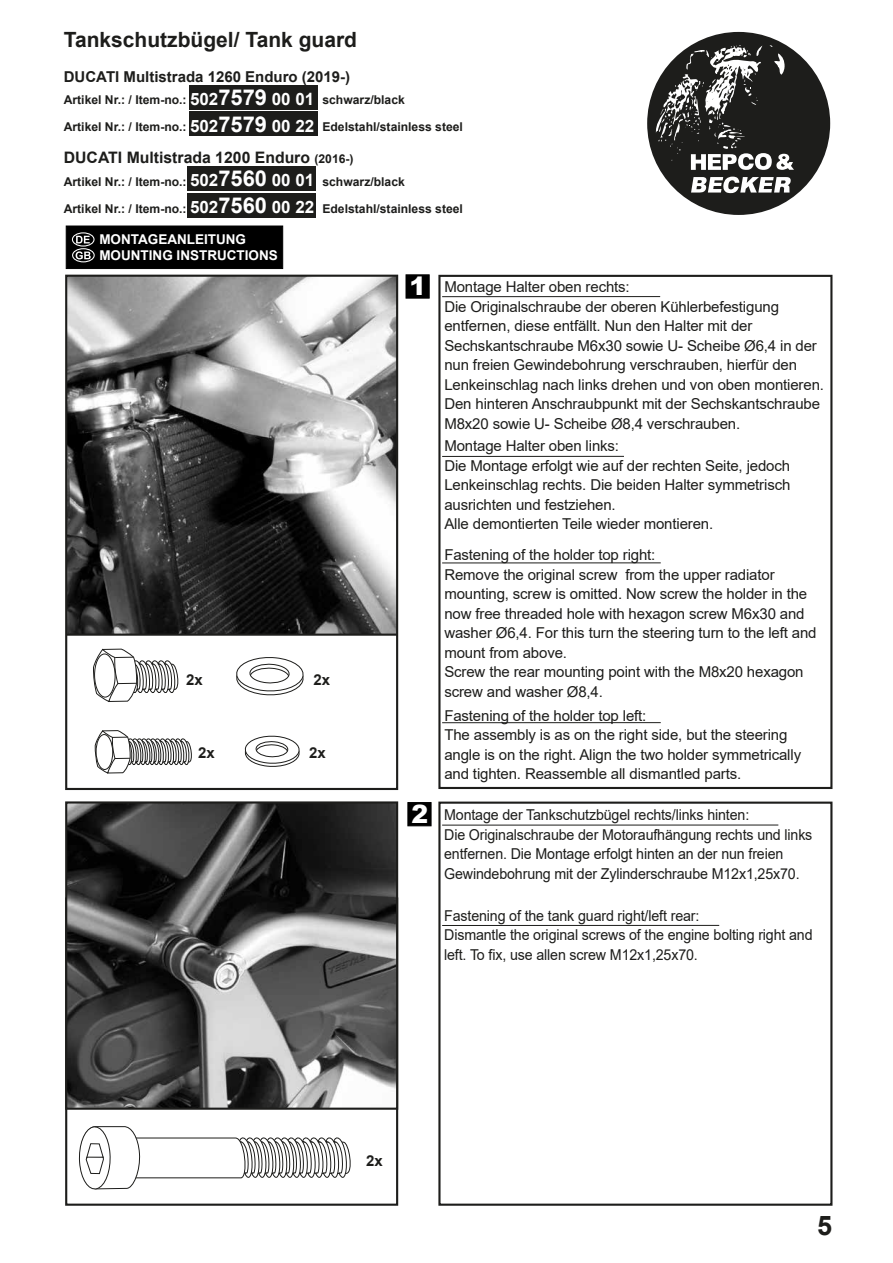
<style>
.page{position:relative;width:893px;height:1263px;background:#fff}
.page>*{position:absolute;margin:0;border:0;box-sizing:border-box;transform-origin:0 0}
.t1{font:700 27px "Arial";color:#1d1d1b}
.t2{font:900 25.2px "Arial";color:#fff}
.t3{font:700 21px "Arial";color:#1d1d1b}
.t4{font:700 15.75px "Arial";color:#1d1d1b}
.t5{font:15px/19.5px "Arial";letter-spacing:-.01em;color:#1d1d1b}
.t6{font:15px/19.5px "Arial";letter-spacing:-.01em;color:#1d1d1b;scale:.95 1}
.t7{font:700 15px "Arial";color:#1d1d1b}
.t8{font:700 13.5px/16.2px "Arial";color:#fff}
.t9{font:700 12.15px "Arial";color:#1d1d1b}
.s1{font-size:16.95px;color:#fff}
.s2{font-size:21.9px;color:#fff}
.s3{font-size:12.15px}
</style>
<div class="page">
<div style="left:647px;top:32px;width:183px;height:183px;background:#1d1d1b;border-radius:50%"></div>
<svg style="left:691px;top:177px;width:100px;height:16px"></svg>
<svg style="left:655px;top:45px;width:139px;height:125px"></svg>
<div style="left:438px;top:275px;width:394px;height:514px;border:2px solid #1d1d1b"></div>
<div style="left:438px;top:801px;width:394px;height:405px;border:2px solid #1d1d1b"></div>
<svg style="left:78px;top:1126px;width:273px;height:64px"></svg>
<div style="left:408px;top:802px;width:23px;height:24px;background:#000;border:1px solid #000"></div>
<img style="left:68px;top:278px;width:327px;height:356px">
<div style="left:65px;top:275px;width:333px;height:515px;border:2px solid #1d1d1b"></div>
<hr style="left:442px;top:296px;width:218px;height:1px;background:#1d1d1b">
<div style="left:406px;top:274px;width:23px;height:24px;background:#000;border:1px solid #000"></div>
<hr style="left:442px;top:456px;width:182px;height:1px;background:#1d1d1b">
<hr style="left:442px;top:562px;width:219px;height:1px;background:#1d1d1b">
<hr style="left:442px;top:722px;width:219px;height:1px;background:#1d1d1b">
<hr style="left:66px;top:634px;width:331px;height:2px;background:#1d1d1b">
<svg style="left:93px;top:648px;width:86px;height:54px"></svg>
<div style="left:94px;top:654px;width:21px;height:43px;background:#fff;border-radius:50%"></div>
<div style="left:94px;top:653px;width:22px;height:44px;border:1px solid #1d1d1b;border-radius:50%"></div>
<svg style="left:236px;top:657px;width:68px;height:39px"></svg>
<svg style="left:95px;top:730px;width:97px;height:44px"></svg>
<div style="left:96px;top:734px;width:17px;height:35px;background:#fff;border-radius:50%"></div>
<div style="left:96px;top:734px;width:17px;height:36px;border:1px solid #1d1d1b;border-radius:50%"></div>
<svg style="left:244px;top:735px;width:56px;height:32px"></svg>
<img style="left:68px;top:804px;width:327px;height:303px">
<div style="left:65px;top:801px;width:333px;height:309px;border:2px solid #1d1d1b"></div>
<hr style="left:442px;top:825px;width:336px;height:1px;background:#1d1d1b">
<hr style="left:442px;top:925px;width:277px;height:1px;background:#1d1d1b">
<div style="left:66px;top:226px;width:217px;height:43px;background:#000"></div>
<svg style="left:76px;top:236px;width:14px;height:7px"></svg>
<div style="left:72px;top:232px;width:23px;height:15px;border:1px solid #fff;border-radius:50%"></div>
<svg style="left:76px;top:251px;width:15px;height:8px"></svg>
<div style="left:72px;top:248px;width:23px;height:14px;border:1px solid #fff;border-radius:50%"></div>
<div style="left:187px;top:194px;width:129px;height:24px;background:#1d1d1b"></div>
<div style="left:189px;top:111px;width:128px;height:25px;background:#1d1d1b"></div>
<div style="left:187px;top:166px;width:129px;height:25px;background:#1d1d1b"></div>
<div style="left:189px;top:85px;width:128px;height:24px;background:#1d1d1b"></div>
<h3 class="t3" style="left:64px;top:25px;width:295px">Tankschutzbügel/ Tank guard</h3>
<p class="t7" style="left:64px;top:66px;width:288px">DUCATI Multistrada 1260 Enduro (2019-)</p>
<p class="t9" style="left:64px;top:92px;width:343px">Artikel Nr.: / Item-no.: <span class="s1">502</span><span class="s2">7579</span> <span class="s1">00 01</span> schwarz/black</p>
<p class="t9" style="left:64px;top:119px;width:401px">Artikel Nr.: / Item-no.: <span class="s1">502</span><span class="s2">7579</span> <span class="s1">00 22</span> Edelstahl/stainless steel</p>
<p class="t4" style="left:64px;top:147px;width:291px">DUCATI Multistrada 1200 Enduro <span class="s3">(2016-)</span></p>
<p class="t9" style="left:64px;top:173px;width:343px">Artikel Nr.: / Item-no.: <span class="s1">502</span><span class="s2">7560</span> <span class="s1">00 01</span> schwarz/black</p>
<p class="t9" style="left:64px;top:200px;width:401px">Artikel Nr.: / Item-no.: <span class="s1">502</span><span class="s2">7560</span> <span class="s1">00 22</span> Edelstahl/stainless steel</p>
<p class="t8" style="left:99px;top:231px;width:180px">MONTAGEANLEITUNG<br>MOUNTING INSTRUCTIONS</p>
<p class="t7" style="left:186px;top:669px;width:18px">2x</p>
<p class="t7" style="left:313px;top:669px;width:18px">2x</p>
<p class="t7" style="left:198px;top:742px;width:18px">2x</p>
<p class="t7" style="left:309px;top:742px;width:18px">2x</p>
<h2 class="t2" style="left:410px;top:268px;width:18px">1</h2>
<h2 class="t2" style="left:411px;top:796px;width:18px">2</h2>
<p class="t5" style="left:444px;top:277px;width:381px">Montage Halter oben rechts:<br>Die Originalschraube der oberen Kühlerbefestigung entfernen, diese entfällt. Nun den Halter mit der Sechskantschraube M6x30 sowie U- Scheibe Ø6,4 in der nun freien Gewindebohrung verschrauben, hierfür den Lenkeinschlag nach links drehen und von oben montieren.<br>Den hinteren Anschraubpunkt mit der Sechskantschraube M8x20 sowie U- Scheibe Ø8,4 verschrauben.</p>
<p class="t5" style="left:444px;top:436px;width:347px">Montage Halter oben links:<br>Die Montage erfolgt wie auf der rechten Seite, jedoch Lenkeinschlag rechts. Die beiden Halter symmetrisch ausrichten und festziehen.<br>Alle demontierten Teile wieder montieren.</p>
<p class="t5" style="left:444px;top:545px;width:374px">Fastening of the holder top right:<br>Remove the original screw from the upper radiator mounting, screw is omitted. Now screw the holder in the now free threaded hole with hexagon screw M6x30 and washer Ø6,4. For this turn the steering turn to the left and mount from above.<br>Screw the rear mounting point with the M8x20 hexagon screw and washer Ø8,4.</p>
<p class="t5" style="left:444px;top:706px;width:358px">Fastening of the holder top left:<br>The assembly is as on the right side, but the steering angle is on the right. Align the two holder symmetrically and tighten. Reassemble all dismantled parts.</p>
<p class="t6" style="left:444px;top:805px;width:389px">Montage der Tankschutzbügel rechts/links hinten:<br>Die Originalschraube der Motoraufhängung rechts und links entfernen. Die Montage erfolgt hinten an der nun freien Gewindebohrung mit der Zylinderschraube M12x1,25x70.</p>
<p class="t6" style="left:444px;top:905px;width:389px">Fastening of the tank guard right/left rear:<br>Dismantle the original screws of the engine bolting right and left. To fix, use allen screw M12x1,25x70.</p>
<p class="t7" style="left:366px;top:1150px;width:18px">2x</p>
<h1 class="t1" style="left:817px;top:1206px;width:17px">5</h1>
</div>
